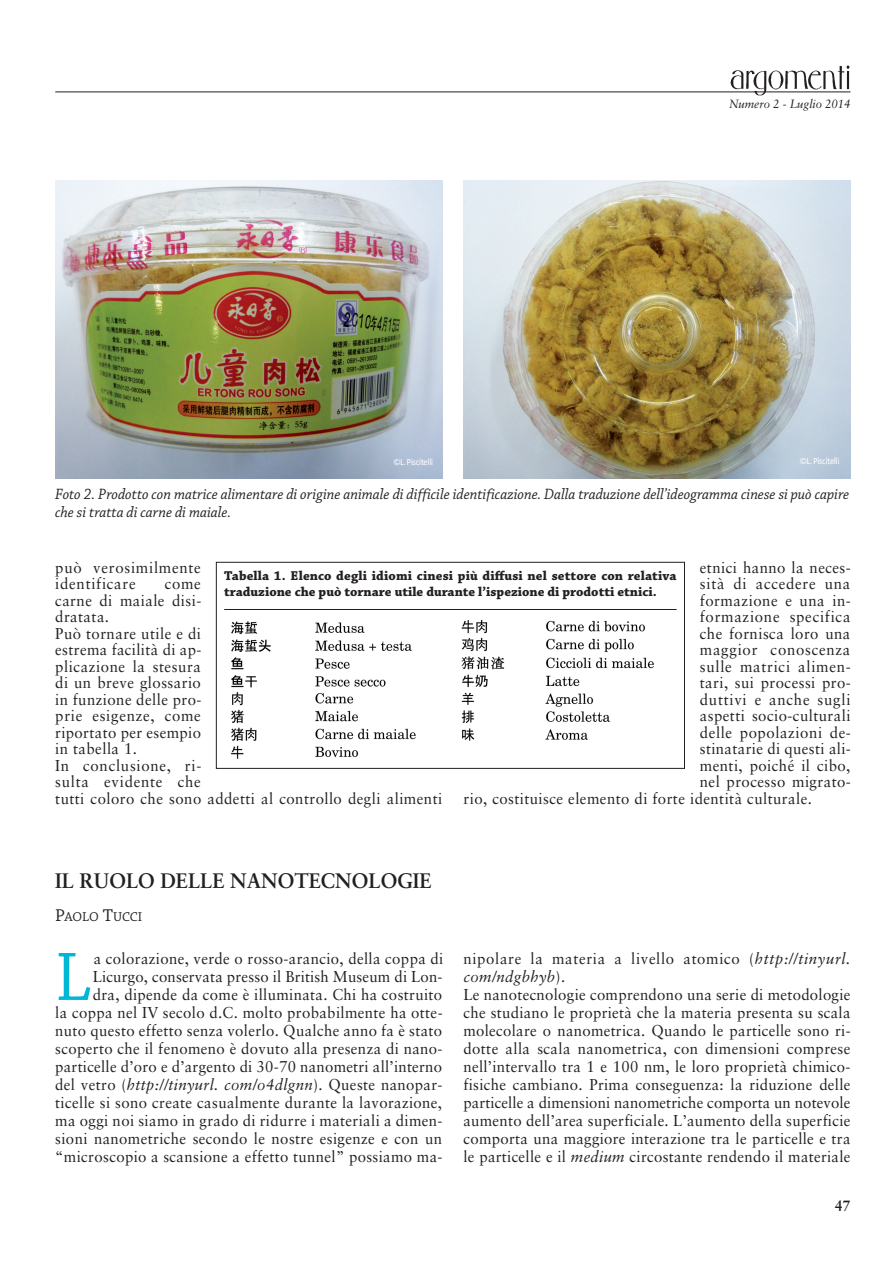
<style>
.page{position:relative;width:893px;height:1263px;background:#fff}
.page>*{position:absolute;margin:0;border:0;box-sizing:border-box;transform-origin:0 0}
.t1{font:72.3px "Chaparral Pro";color:#00b7d6;scale:.95 1}
.t2{font:700 21px "Sabon";color:#231f20;scale:.95 1}
.t3{font:15.75px/18px "Sabon";letter-spacing:.025em;color:#231f20;scale:.95 1}
.t4{font:italic 15.75px/18.9px "Chaparral Pro";color:#231f20;scale:.95 1}
.t5{font:15.75px/16.5px "Sabon";letter-spacing:.05em;color:#231f20;scale:.95 1}
.t6{font:700 15px "Sabon";color:#231f20;scale:.95 1}
.t7{font:700 13.5px/16.2px "Chaparral Pro";color:#231f20}
.t8{font:13.5px "Chaparral Pro";color:#231f20}
.t9{font:italic 12px "Sabon";color:#231f20;scale:.95 1}
.t10{font:300 9px "Diamanti Condensed EF";color:#fff}
.s1{font-size:18px}
.s2{font-style:italic}
</style>
<div class="page">
<hr style="left:55px;top:91px;width:795px;height:1px;background:#231f20">
<img style="left:730px;top:66px;width:119px;height:30px">
<img style="left:55px;top:181px;width:387px;height:297px">
<img style="left:463px;top:181px;width:387px;height:297px">
<div style="left:216px;top:562px;width:469px;height:207px;border:1px solid #231f20"></div>
<hr style="left:224px;top:609px;width:453px;height:1px;background:#231f20">
<img style="left:231px;top:621px;width:185px;height:138px">
<img style="left:461px;top:620px;width:193px;height:121px">
<p class="t9" style="left:729px;top:99px;width:129px">Numero 2 - Luglio 2014</p>
<p class="t10" style="left:393px;top:459px;width:41px">©L. Piscitelli</p>
<p class="t10" style="left:800px;top:457px;width:41px">©L. Piscitelli</p>
<p class="t4" style="left:55px;top:485px;width:837px">Foto 2. Prodotto con matrice alimentare di origine animale di difficile identificazione. Dalla traduzione dell’ideogramma cinese si può capire che si tratta di carne di maiale.</p>
<p class="t3" style="left:700px;top:559px;width:160px">etnici hanno la neces-</p>
<p class="t5" style="left:700px;top:577px;width:160px">sità di accedere una</p>
<p class="t3" style="left:700px;top:592px;width:160px">formazione e una in-</p>
<p class="t5" style="left:700px;top:610px;width:160px">formazione specifica</p>
<p class="t3" style="left:700px;top:625px;width:160px">che fornisca loro una</p>
<p class="t5" style="left:700px;top:643px;width:160px">maggior conoscenza</p>
<p class="t5" style="left:700px;top:659px;width:160px">sulle matrici alimen-</p>
<p class="t3" style="left:700px;top:675px;width:160px">tari, sui processi pro-</p>
<p class="t5" style="left:700px;top:692px;width:160px">duttivi e anche sugli</p>
<p class="t3" style="left:700px;top:708px;width:160px">aspetti socio-culturali</p>
<p class="t3" style="left:700px;top:724px;width:161px">delle popolazioni de-</p>
<p class="t3" style="left:700px;top:741px;width:160px">stinatarie di questi ali-</p>
<p class="t3" style="left:700px;top:757px;width:160px">menti, poiché il cibo,</p>
<p class="t3" style="left:700px;top:774px;width:160px">nel processo migrato-</p>
<p class="t3" style="left:463px;top:790px;width:368px">rio, costituisce elemento di forte identità culturale.</p>
<p class="t5" style="left:55px;top:560px;width:155px">può verosimilmente identificare</p>
<p class="t7" style="left:224px;top:569px;width:454px">Tabella 1. Elenco degli idiomi cinesi più diffusi nel settore con relativa traduzione che può tornare utile durante l’ispezione di prodotti etnici.</p>
<p class="t3" style="left:55px;top:577px;width:409px;line-height:16.5px;text-indent:109px">come<br>carne di maiale disi-<br>dratata.<br>Può tornare utile e di<br>estrema facilità di ap-<br>plicazione la stesura<br>di un breve glossario<br>in funzione delle pro-<br>prie esigenze, come<br>riportato per esempio<br>in tabella 1.<br>In conclusione, ri-<br>sulta evidente che<br>tutti coloro che sono addetti al controllo degli alimenti</p>
<h2 class="t2" style="left:55px;top:872px;width:398px">IL RUOLO DELLE NANOTECNOLOGIE</h2>
<p class="t8" style="left:55px;top:911px;width:89px"><span class="s1">P</span>AOLO <span class="s1">T</span>UCCI</p>
<p class="t3" style="left:55px;top:951px;width:410px;text-align:right">a colorazione, verde o rosso-arancio, della coppa di Licurgo, conservata presso il British Museum di Lon-<br>dra, dipende da come è illuminata. Chi ha costruito<br>la coppa nel IV secolo d.C. molto probabilmente ha otte&shy;nuto questo effetto senza volerlo. Qualche anno fa è stato scoperto che il fenomeno è dovuto alla presenza di nano&shy;particelle d’oro e d’argento di 30-70 nanometri all’interno del vetro (<span class="s2">http://tinyurl. com/o4dlgnn</span>). Queste nanopar&shy;ticelle si sono create casualmente durante la lavorazione, ma oggi noi siamo in grado di ridurre i materiali a dimen&shy;sioni nanometriche secondo le nostre esigenze e con un “microscopio a scansione a effetto tunnel” possiamo ma-</p>
<p class="t3" style="left:463px;top:951px;width:409px">nipolare la materia a livello atomico (<span class="s2">http://tinyurl. com/ndgbhyb</span>).<br>Le nanotecnologie comprendono una serie di metodologie che studiano le proprietà che la materia presenta su scala molecolare o nanometrica. Quando le particelle sono ri&shy;dotte alla scala nanometrica, con dimensioni comprese nell’intervallo tra 1 e 100 nm, le loro proprietà chimico&shy;fisiche cambiano. Prima conseguenza: la riduzione delle particelle a dimensioni nanometriche comporta un notevole aumento dell’area superficiale. L’aumento della superficie comporta una maggiore interazione tra le particelle e tra le particelle e il <span class="s2">medium</span> circostante rendendo il materiale</p>
<h1 class="t1" style="left:55px;top:949px;width:39px">L</h1>
<p class="t6" style="left:835px;top:1199px;width:18px">47</p>
</div>
